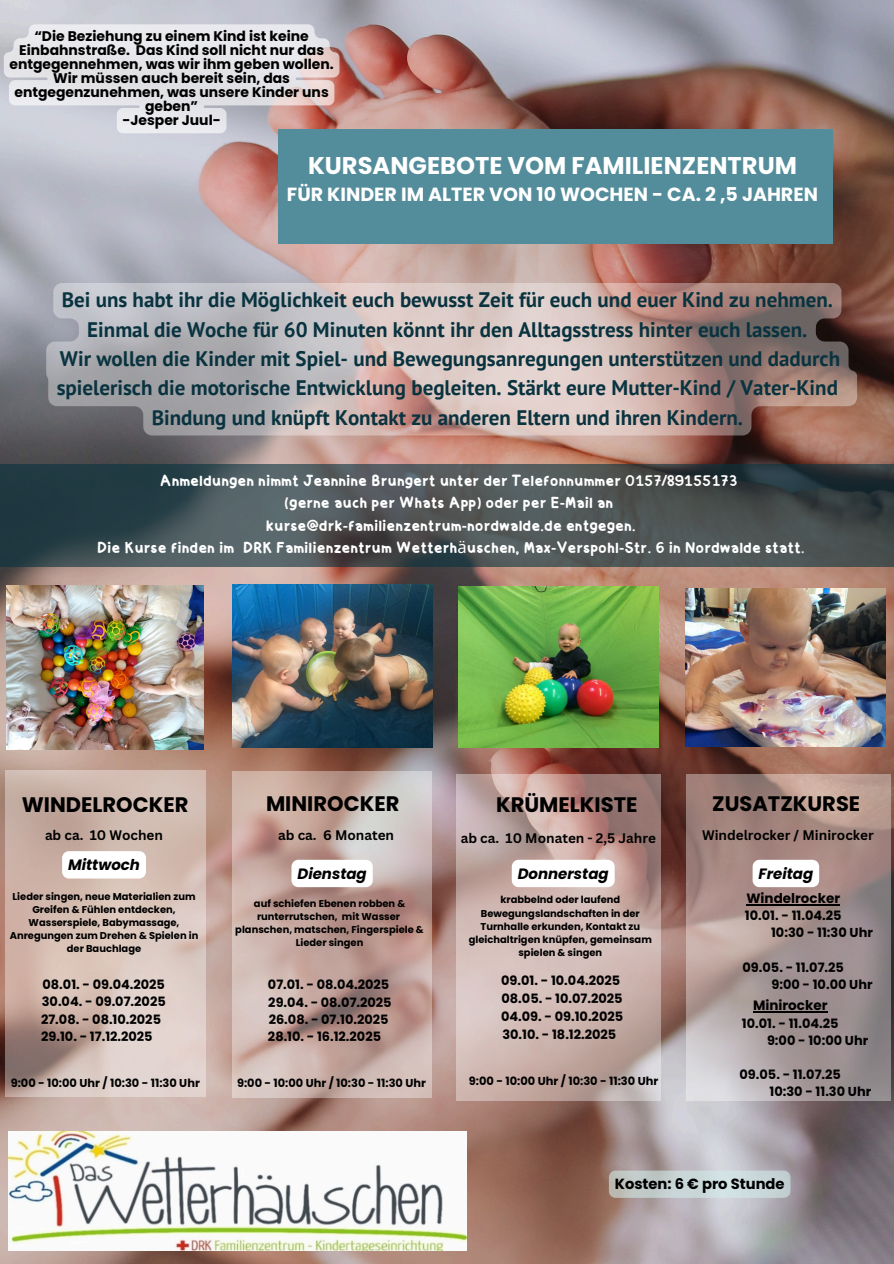
<style>
.page{position:relative;width:894px;height:1264px;background:#fff}
.page>*{position:absolute;margin:0;border:0;box-sizing:border-box;transform-origin:0 0}
.t1{font:700 24.15px "Poppins";color:#fff}
.t2{font:700 21px/29.2px "PT Sans";color:#09333f;text-align:center}
.t3{font:700 21px "Poppins";color:#000}
.t4{font:700 19.05px "Poppins";color:#fff}
.t5{font:16.65px/22.5px "puimek";color:#fff;text-align:center}
.t6{font:italic 700 15px "Poppins";color:#000}
.t7{font:700 14.7px "Poppins";color:#000}
.t8{font:700 13.95px/14px "Poppins";color:#000;text-align:center}
.t9{font:700 13.5px "Canva Sans";color:#000}
.t10{font:700 13.5px "Poppins";color:#000}
.t11{font:700 12.9px/17.4px "Poppins";color:#000}
.t12{font:700 11.4px "Poppins";color:#000}
.t13{font:700 9.9px/13.2px "Poppins";color:#000;text-align:center}
.s1{font-family:"Noto Sans"}
.s2{color:#d3edea}
</style>
<div class="page">
<img style="left:0;top:0;width:893px;height:1263px">
<svg style="left:5px;top:770px;width:201px;height:326px;background:#d0bab1"></svg>
<svg style="left:232px;top:770px;width:200px;height:327px;background:#c3a8a1"></svg>
<svg style="left:456px;top:774px;width:204px;height:326px;background:#c6aca7"></svg>
<img style="left:7px;top:585px;width:196px;height:164px">
<img style="left:232px;top:584px;width:200px;height:163px">
<img style="left:458px;top:586px;width:200px;height:161px">
<div style="left:278px;top:129px;width:555px;height:114px;background:#538c9a"></div>
<svg style="left:0;top:464px;width:893px;height:102px;background:#434e51"></svg>
<img style="left:9px;top:1131px;width:458px;height:119px">
<svg style="left:685px;top:774px;width:205px;height:326px;background:#a89492"></svg>
<svg style="left:46px;top:283px;width:810px;height:152px;background:#b9a8a7"></svg>
<svg style="left:511px;top:859px;width:103px;height:28px"></svg>
<svg style="left:62px;top:851px;width:84px;height:27px"></svg>
<svg style="left:291px;top:859px;width:81px;height:28px"></svg>
<svg style="left:4px;top:24px;width:335px;height:109px;background:#ddd9dd"></svg>
<svg style="left:608px;top:1170px;width:182px;height:27px;background:#c6d0d0"></svg>
<img style="left:685px;top:588px;width:200px;height:159px">
<svg style="left:752px;top:859px;width:66px;height:28px"></svg>
<hr style="left:746px;top:904px;width:93px;height:1px;background:#000">
<hr style="left:752px;top:1011px;width:75px;height:1px;background:#000">
<h4 class="t8" style="left:9px;top:29px;width:326px">“Die Beziehung zu einem Kind ist keine<br>Einbahnstraße. Das Kind soll nicht nur das entgegennehmen, was wir ihm geben wollen.<br>Wir müssen auch bereit sein, das entgegenzunehmen, was unsere Kinder uns geben”<br>-Jesper Juul-</h4>
<h4 class="t1" style="left:308px;top:148px;width:490px">KURSANGEBOTE VOM FAMILIENZENTRUM</h4>
<h4 class="t4" style="left:287px;top:181px;width:532px">FÜR KINDER IM ALTER VON 10 WOCHEN - CA. 2 ,5 JAHREN</h4>
<p class="t2" style="left:57px;top:285px;width:784px">Bei uns habt ihr die Möglichkeit euch bewusst Zeit für euch und euer Kind zu nehmen.<br>Einmal die Woche für 60 Minuten könnt ihr den Alltagsstress hinter euch lassen.<br>Wir wollen die Kinder mit Spiel- und Bewegungsanregungen unterstützen und dadurch spielerisch die motorische Entwicklung begleiten. Stärkt eure Mutter-Kind / Vater-Kind Bindung und knüpft Kontakt zu anderen Eltern und ihren Kindern.</p>
<h6 class="t5" style="left:97px;top:466px;width:709px">Anmeldungen nimmt Jeannine Brungert unter der Telefonnummer 0157/89155173<br>(gerne auch per Whats App) oder per E-Mail an<br>kurse@drk-familienzentrum-nordwalde.de entgegen.<br>Die Kurse finden im DRK Familienzentrum Wetterh<span class="s1">ä</span>uschen, Max-Verspohl-Str. 6 in Nordwalde statt<span class="s2">.</span></h6>
<h2 class="t3" style="left:22px;top:789px;width:168px">WINDELROCKER</h2>
<h1 class="t3" style="left:496px;top:789px;width:143px">KRÜMELKISTE</h1>
<h4 class="t3" style="left:266px;top:789px;width:135px">MINIROCKER</h4>
<h5 class="t9" style="left:45px;top:825px;width:119px">ab ca. 10 Wochen</h5>
<h6 class="t9" style="left:278px;top:825px;width:117px">ab ca. 6 Monaten</h6>
<h1 class="t9" style="left:460px;top:828px;width:197px">ab ca. 10 Monaten - 2,5 Jahre</h1>
<h1 class="t6" style="left:68px;top:854px;width:73px">Mittwoch</h1>
<h4 class="t6" style="left:297px;top:862px;width:71px">Dienstag</h4>
<h5 class="t6" style="left:517px;top:862px;width:92px">Donnerstag</h5>
<h3 class="t13" style="left:10px;top:889px;width:190px">Lieder singen, neue Materialien zum<br>Greifen &amp; Fühlen entdecken,<br>Wasserspiele, Babymassage,<br>Anregungen zum Drehen &amp; Spielen in der Bauchlage</h3>
<h1 class="t13" style="left:468px;top:893px;width:184px">krabbelnd oder laufend<br>Bewegungslandschaften in der<br>Turnhalle erkunden, Kontakt zu gleichaltrigen knüpfen, gemeinsam spielen &amp; singen</h1>
<p class="t13" style="left:254px;top:896px;width:153px">auf schiefen Ebenen robben &amp; runterrutschen, mit Wasser</p>
<p class="t13" style="left:235px;top:922px;width:190px">planschen, matschen, Fingerspiele &amp;<br>Lieder singen</p>
<h4 class="t11" style="left:41px;top:975px;width:126px;text-align:justify">08.01. - 09.04.2025<br>30.04. - 09.07.2025<br>27.08. - 08.10.2025</h4>
<p class="t11" style="left:41px;top:1028px;width:113px">29.10. - 17.12.2025</p>
<p class="t12" style="left:11px;top:1075px;width:191px">9:00 - 10:00 Uhr / 10:30 - 11:30 Uhr</p>
<h5 class="t11" style="left:268px;top:976px;width:125px">07.01. - 08.04.2025<br>29.04. - 08.07.2025<br>26.08. - 07.10.2025<br>28.10. - 16.12.2025</h5>
<h6 class="t12" style="left:237px;top:1075px;width:190px">9:00 - 10:00 Uhr / 10:30 - 11:30 Uhr</h6>
<h1 class="t11" style="left:501px;top:971px;width:123px;line-height:18px">09.01. - 10.04.2025<br>08.05. - 10.07.2025<br>04.09. - 09.10.2025<br>30.10. - 18.12.2025</h1>
<h4 class="t12" style="left:469px;top:1072px;width:191px">9:00 - 10:00 Uhr / 10:30 - 11:30 Uhr</h4>
<h4 class="t3" style="left:712px;top:789px;width:149px">ZUSATZKURSE</h4>
<h4 class="t9" style="left:701px;top:825px;width:173px">Windelrocker / Minirocker</h4>
<h5 class="t6" style="left:758px;top:862px;width:56px">Freitag</h5>
<h5 class="t10" style="left:746px;top:888px;width:95px">Windelrocker</h5>
<h5 class="t11" style="left:770px;top:907px;width:103px;text-indent:-26px">10.01. - 11.04.25<br>10:30 - 11:30 Uhr</h5>
<h5 class="t11" style="left:771px;top:958px;width:103px;text-indent:-29px">09.05. - 11.07.25<br>9:00 - 10.00 Uhr</h5>
<h5 class="t10" style="left:752px;top:996px;width:76px">Minirocker</h5>
<h5 class="t11" style="left:766px;top:1014px;width:103px;text-indent:-25px">10.01. - 11.04.25<br>9:00 - 10:00 Uhr</h5>
<p class="t11" style="left:769px;top:1066px;width:103px;text-indent:-30px">09.05. - 11.07.25<br>10:30 - 11.30 Uhr</p>
<h4 class="t7" style="left:614px;top:1173px;width:171px">Kosten: 6 € pro Stunde</h4>
</div>
